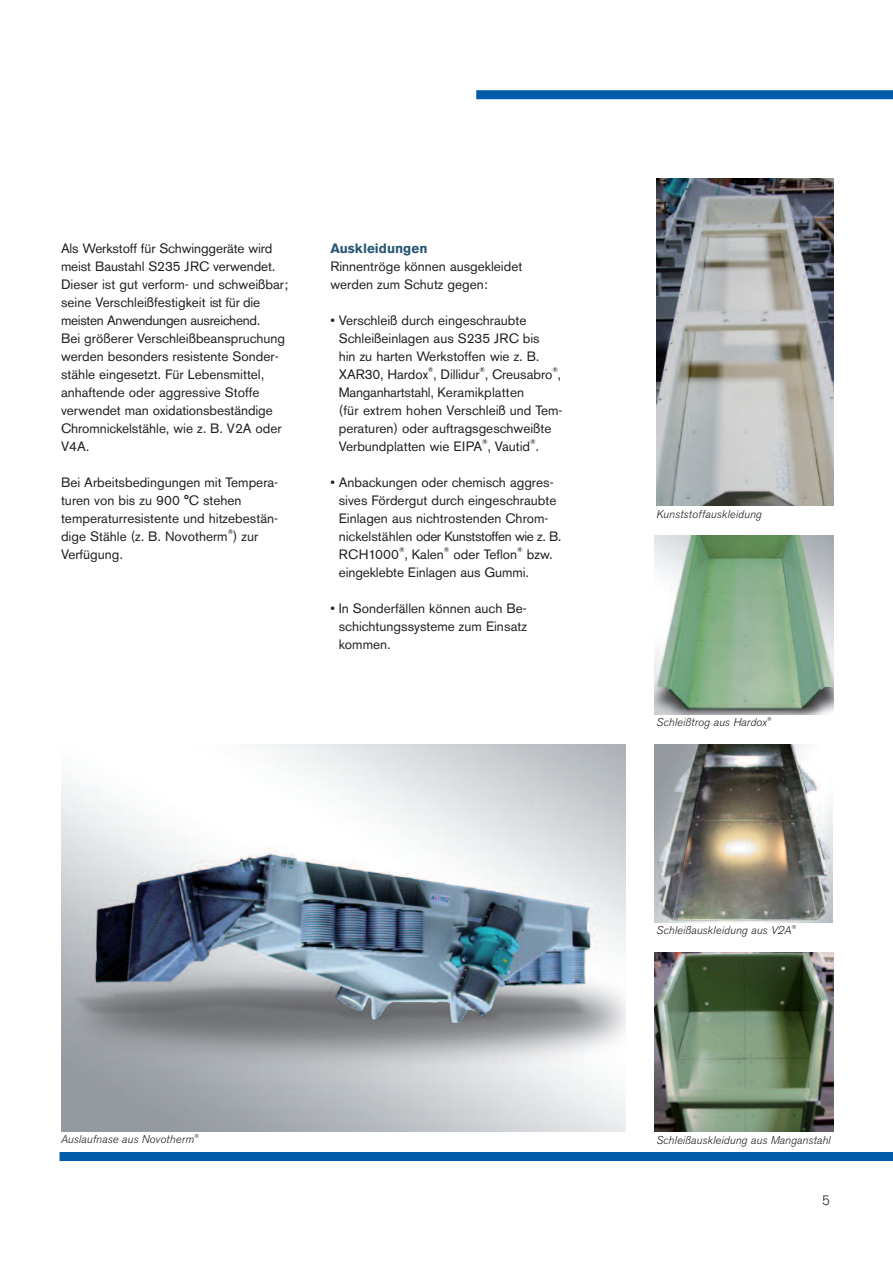
<style>
.page{position:relative;width:893px;height:1263px;background:#fff}
.page>*{position:absolute;margin:0;border:0;box-sizing:border-box;transform-origin:0 0}
.t1{font:13.5px/18px "Standard Grotesk BSK";color:#231f20}
.t2{font:700 13.5px "Standard Grotesk BSK";color:#285674}
.t3{font:300 13.5px "Standard Grotesk BSK";color:#231f20}
.t4{font:italic 300 11.25px "Standard Grotesk BSK";color:#231f20}
.t5{font:6.75px "Standard Grotesk BSK";color:#231f20}
</style>
<div class="page">
<img style="left:655px;top:952px;width:178px;height:179px">
<div style="left:476px;top:90px;width:417px;height:9px;background:#015aaa"></div>
<img style="left:61px;top:744px;width:564px;height:387px">
<img style="left:655px;top:536px;width:178px;height:178px">
<div style="left:60px;top:1152px;width:833px;height:9px;background:#015aaa"></div>
<img style="left:657px;top:179px;width:176px;height:327px">
<img style="left:655px;top:744px;width:178px;height:179px">
<p class="t1" style="left:61px;top:239px;width:229px">Als Werkstoff für Schwinggeräte wird meist Baustahl S235 JRC verwendet.<br>Dieser ist gut verform- und schweißbar; seine Verschleißfestigkeit ist für die meisten Anwendungen ausreichend.<br>Bei größerer Verschleißbeanspruchung werden besonders resistente Sonder&shy;stähle eingesetzt. Für Lebensmittel, anhaftende oder aggressive Stoffe verwendet man oxidationsbeständige Chromnickelstähle, wie z. B. V2A oder V4A.</p>
<p class="t1" style="left:61px;top:473px;width:219px">Bei Arbeitsbedingungen mit Tempera&shy;turen von bis zu 900 °C stehen temperaturresistente und hitzebestän&shy;dige Stähle (z. B. Novotherm ) zur</p>
<p class="t5" style="left:228px;top:528px;width:7px">®</p>
<p class="t1" style="left:61px;top:545px;width:63px">Verfügung.</p>
<p class="t2" style="left:330px;top:240px;width:99px">Auskleidungen</p>
<p class="t1" style="left:330px;top:257px;width:193px">Rinnentröge können ausgekleidet werden zum Schutz gegen:</p>
<p class="t1" style="left:339px;top:311px;width:224px;text-indent:-8px">• Verschleiß durch eingeschraubte Schleißeinlagen aus S235 JRC bis<br>hin zu harten Werkstoffen wie z. B.<br>XAR30, Hardox , Dillidur , Creusabro ,</p>
<p class="t5" style="left:428px;top:366px;width:7px">®</p>
<p class="t5" style="left:479px;top:366px;width:7px">®</p>
<p class="t5" style="left:552px;top:366px;width:7px">®</p>
<p class="t1" style="left:339px;top:383px;width:225px">Manganhartstahl, Keramikplatten<br>(für extrem hohen Verschleiß und Tem&shy;peraturen) oder auftragsgeschweißte Verbundplatten wie EIPA , Vautid .</p>
<p class="t5" style="left:482px;top:438px;width:7px">®</p>
<p class="t5" style="left:530px;top:438px;width:7px">®</p>
<p class="t1" style="left:339px;top:473px;width:224px;text-indent:-8px">• Anbackungen oder chemisch aggres&shy;sives Fördergut durch eingeschraubte Einlagen aus nichtrostenden Chrom&shy;nickelstählen oder Kunststoffen wie z. B.<br>RCH1000 , Kalen</p>
<p class="t5" style="left:399px;top:546px;width:7px">®</p>
<p class="t5" style="left:444px;top:546px;width:7px">®</p>
<p class="t1" style="left:454px;top:545px;width:65px">oder Teflon</p>
<p class="t5" style="left:517px;top:546px;width:7px">®</p>
<p class="t1" style="left:339px;top:545px;width:215px;text-indent:188px">bzw. eingeklebte Einlagen aus Gummi.</p>
<p class="t1" style="left:339px;top:599px;width:190px;text-align:justify;text-indent:-8px">• In Sonderfällen können auch Be&shy;schichtungssysteme zum Einsatz kommen.</p>
<p class="t4" style="left:657px;top:508px;width:107px">Kunststoffauskleidung</p>
<p class="t4" style="left:657px;top:716px;width:116px">Schleißtrog aus Hardox<sup>®</sup></p>
<p class="t4" style="left:657px;top:925px;width:141px">Schleißauskleidung aus V2A<sup>®</sup></p>
<p class="t4" style="left:61px;top:1133px;width:139px">Auslaufnase aus Novotherm<sup>®</sup></p>
<p class="t4" style="left:656px;top:1134px;width:176px">Schleißauskleidung aus Manganstahl</p>
<p class="t3" style="left:822px;top:1193px;width:9px">5</p>
</div>
